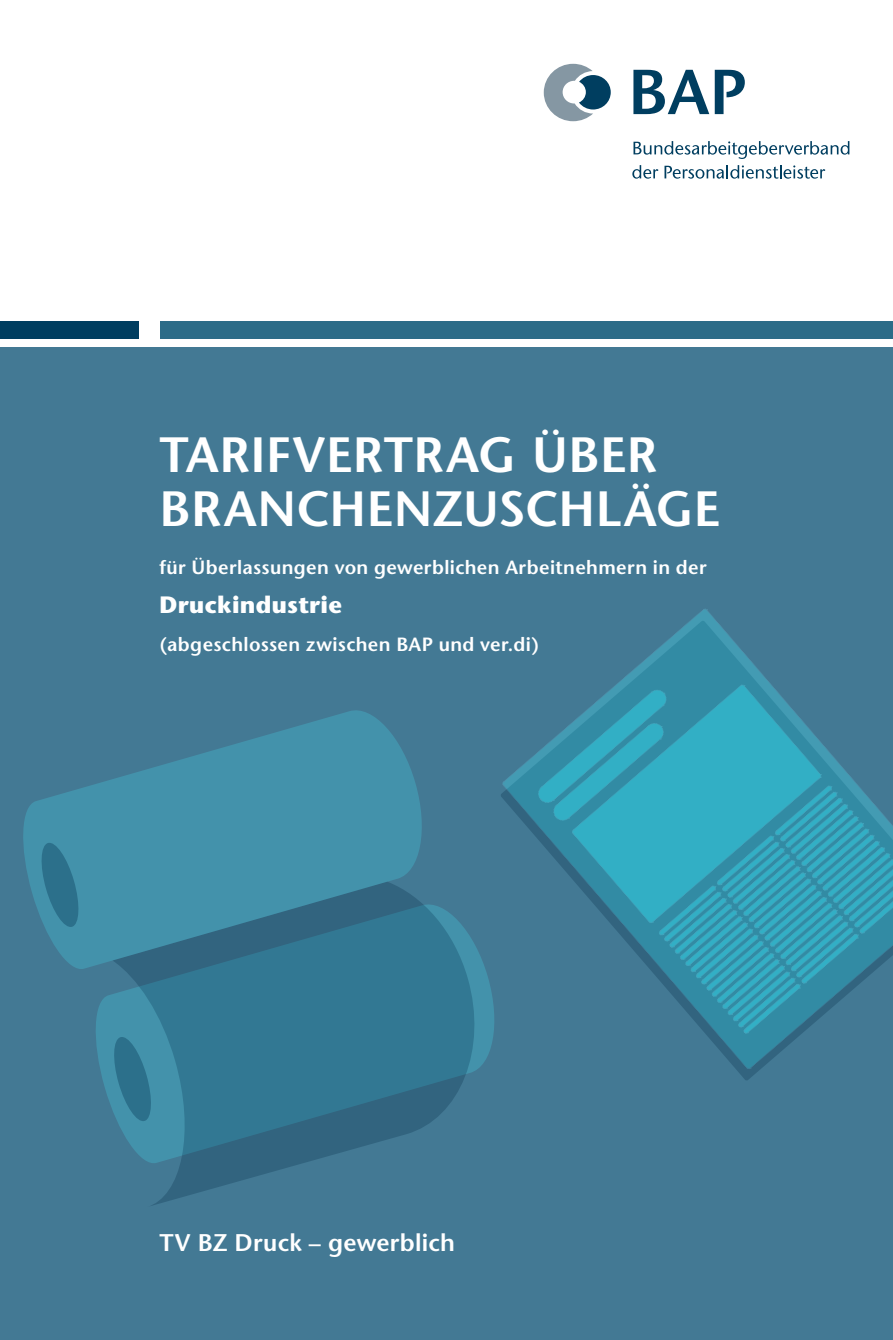
<style>
.page{position:relative;width:893px;height:1340px;background:#fff}
.page>*{position:absolute;margin:0;border:0;box-sizing:border-box;transform-origin:0 0}
.t1{font:600 49.5px/54px "Stone Sans";letter-spacing:.01em;color:#fff}
.t2{font:600 24.07px "Stone Sans";letter-spacing:.01em;color:#fff}
.t3{font:700 23.62px "Stone Sans";letter-spacing:.01em;color:#fff}
.t4{font:600 19.12px "Stone Sans";letter-spacing:.02em;color:#fff}
</style>
<div class="page">
<div style="left:0;top:348px;width:893px;height:991px;background:#437994"></div>
<div style="left:0;top:320px;width:139px;height:18px;background:#003e60"></div>
<div style="left:161px;top:320px;width:732px;height:18px;background:#2c6c88"></div>
<svg style="left:503px;top:609px;width:390px;height:460px"></svg>
<svg style="left:96px;top:979px;width:398px;height:129px;fill:#4392ab"></svg>
<svg style="left:112px;top:904px;width:376px;height:302px;fill:#327893"></svg>
<svg style="left:23px;top:710px;width:406px;height:263px;fill:#4392ab"></svg>
<svg style="left:39px;top:840px;width:42px;height:89px;background:#367f99"></svg>
<svg style="left:544px;top:64px;width:67px;height:57px"></svg>
<svg style="left:633px;top:70px;width:76px;height:44px"></svg>
<svg style="left:715px;top:70px;width:30px;height:44px"></svg>
<svg style="left:632px;top:165px;width:26px;height:14px"></svg>
<svg style="left:664px;top:165px;width:161px;height:14px"></svg>
<svg style="left:633px;top:141px;width:216px;height:18px"></svg>
<h1 class="t1" style="left:159px;top:428px;width:563px">TARIFVERTRAG ÜBER<br>BRANCHENZUSCHLÄGE</h1>
<p class="t4" style="left:159px;top:556px;width:549px">für Überlassungen von gewerblichen Arbeitnehmern in der</p>
<p class="t3" style="left:159px;top:590px;width:184px">Druckindustrie</p>
<p class="t4" style="left:159px;top:632px;width:381px">(abgeschlossen zwischen BAP und ver.di)</p>
<p class="t2" style="left:159px;top:1227px;width:297px">TV BZ Druck – gewerblich</p>
</div>
